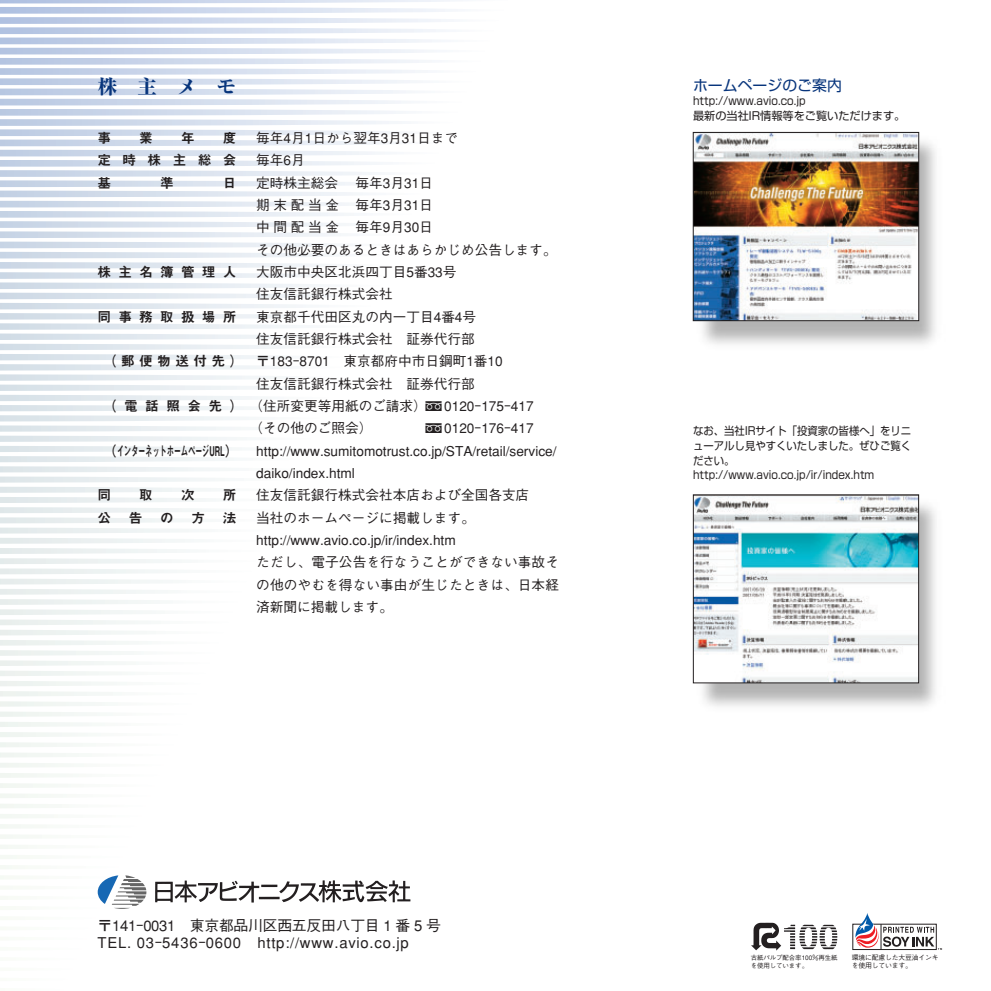
<style>
.page{position:relative;width:991px;height:991px;background:#fff}
.page>*{position:absolute;margin:0;border:0;box-sizing:border-box;transform-origin:0 0}
.t1{font:800 19.78px "Ryumin";color:#08357c}
.t2{font:500 14.88px/17.3px "Gothic BBB";letter-spacing:.05em;color:#231f20}
.t3{font:14.88px "Shin Go";color:#08357c}
.t4{font:500 13.65px/22.4px "Gothic BBB";color:#231f20}
.t5{font:13.65px/22.4px "Midashi Go MB31";letter-spacing:.53em;color:#231f20;text-align:justify}
.t6{font:13.65px "Midashi Go MB31";letter-spacing:-.05em;color:#231f20}
.t7{font:11.2px/14.9px "Shin Go";color:#231f20;scale:.93 1}
.t8{font:500 6.83px/8.4px "Gothic BBB";letter-spacing:-.03em;color:#231f20}
.t9{font:500 6.48px/7.9px "Gothic BBB";letter-spacing:-.015em;color:#231f20}
</style>
<div class="page">
<img style="left:918px;top:132px;width:18px;height:84px">
<img style="left:693px;top:216px;width:243px;height:128px">
<img style="left:918px;top:494px;width:18px;height:84px">
<img style="left:693px;top:578px;width:243px;height:128px">
<img style="left:695px;top:134px;width:221px;height:185px">
<div style="left:693px;top:132px;width:225px;height:189px;border:1px solid #231f20"></div>
<img style="left:695px;top:496px;width:221px;height:185px">
<svg style="left:751px;top:922px;width:86px;height:28px"></svg>
<div style="left:852px;top:923px;width:84px;height:26px;background:linear-gradient(to bottom,#fff,#fff)"></div>
<svg style="left:855px;top:913px;width:87px;height:36px"></svg>
<svg style="left:0;top:0;width:457px;height:909px"></svg>
<h1 class="t1" style="left:97px;top:80px;width:140px">株主メモ</h1>
<p class="t5" style="left:97px;top:129px;width:15px">事</p>
<p class="t5" style="left:139px;top:129px;width:15px">業</p>
<p class="t5" style="left:181px;top:129px;width:15px">年</p>
<p class="t5" style="left:97px;top:129px;width:140px;text-indent:125px">度定時株主総会基</p>
<p class="t5" style="left:160px;top:173px;width:15px">準</p>
<p class="t5" style="left:223px;top:173px;width:15px">日</p>
<p class="t5" style="left:97px;top:262px;width:140px">株主名簿管理人</p>
<p class="t5" style="left:97px;top:307px;width:140px">同事務取扱場所</p>
<p class="t5" style="left:103px;top:352px;width:142px">（郵便物送付先）</p>
<p class="t5" style="left:103px;top:396px;width:142px">（電話照会先）</p>
<p class="t6" style="left:103px;top:445px;width:137px">（インターネットホームページURL）</p>
<p class="t5" style="left:97px;top:486px;width:15px">同</p>
<p class="t5" style="left:139px;top:486px;width:15px">取</p>
<p class="t5" style="left:181px;top:486px;width:15px">次</p>
<p class="t5" style="left:223px;top:486px;width:15px">所</p>
<p class="t5" style="left:97px;top:508px;width:15px">公</p>
<p class="t5" style="left:129px;top:508px;width:15px">告</p>
<p class="t5" style="left:160px;top:508px;width:15px">の</p>
<p class="t5" style="left:191px;top:508px;width:15px">方</p>
<p class="t5" style="left:223px;top:508px;width:15px">法</p>
<p class="t4" style="left:256px;top:128px;width:203px">毎年4月1日から翌年3月31日まで毎年6月<br>定時株主総会</p>
<p class="t4" style="left:355px;top:173px;width:79px">毎年3月31日</p>
<p class="t4" style="left:256px;top:195px;width:178px">期末配当金 毎年3月31日</p>
<p class="t4" style="left:256px;top:218px;width:178px">中間配当金 毎年9月30日</p>
<p class="t4" style="left:256px;top:240px;width:302px">その他必要のあるときはあらかじめ公告します。</p>
<p class="t4" style="left:256px;top:262px;width:202px">大阪市中央区北浜四丁目5番33号</p>
<p class="t4" style="left:256px;top:285px;width:138px">住友信託銀行株式会社</p>
<p class="t4" style="left:256px;top:307px;width:221px">東京都千代田区丸の内一丁目4番4号</p>
<p class="t4" style="left:256px;top:329px;width:220px">住友信託銀行株式会社　証券代行部</p>
<p class="t4" style="left:256px;top:352px;width:248px">〒183－8701 東京都府中市日鋼町1番10</p>
<p class="t4" style="left:256px;top:374px;width:220px">住友信託銀行株式会社　証券代行部</p>
<p class="t4" style="left:249px;top:396px;width:179px">（住所変更等用紙のご請求）</p>
<p class="t4" style="left:444px;top:396px;width:91px">0120－175－417</p>
<p class="t4" style="left:249px;top:419px;width:124px">（その他のご照会）</p>
<p class="t4" style="left:256px;top:419px;width:304px;text-indent:188px">0120－176－417 http://www.sumitomotrust.co.jp/STA/retail/service/ daiko/index.html<br>住友信託銀行株式会社本店および全国各支店<br>当社のホームページに掲載します。http://www.avio.co.jp/ir/index.htm<br>ただし、電子公告を行なうことができない事故その他のやむを得ない事由が生じたときは、日本経済新聞に掲載します。</p>
<p class="t2" style="left:97px;top:918px;width:345px">〒141－0031 東京都品川区西五反田八丁目 1 番 5 号<br>TEL. 03－5436－0600 http://www.avio.co.jp</p>
<p class="t3" style="left:693px;top:79px;width:150px">ホームページのご案内</p>
<p class="t7" style="left:693px;top:95px;width:230px">http://www.avio.co.jp<br>最新の当社IR情報等をご覧いただけます。</p>
<p class="t7" style="left:693px;top:424px;width:236px">なお、当社IRサイト「投資家の皆様へ」をリニューアルし見やすくいたしました。ぜひご覧ください。http://www.avio.co.jp/ir/index.htm</p>
<p class="t9" style="left:750px;top:954px;width:88px">古紙パルプ配合率100％再生紙を使用しています。</p>
<p class="t8" style="left:852px;top:953px;width:88px">環境に配慮した大豆油インキを使用しています。</p>
</div>
